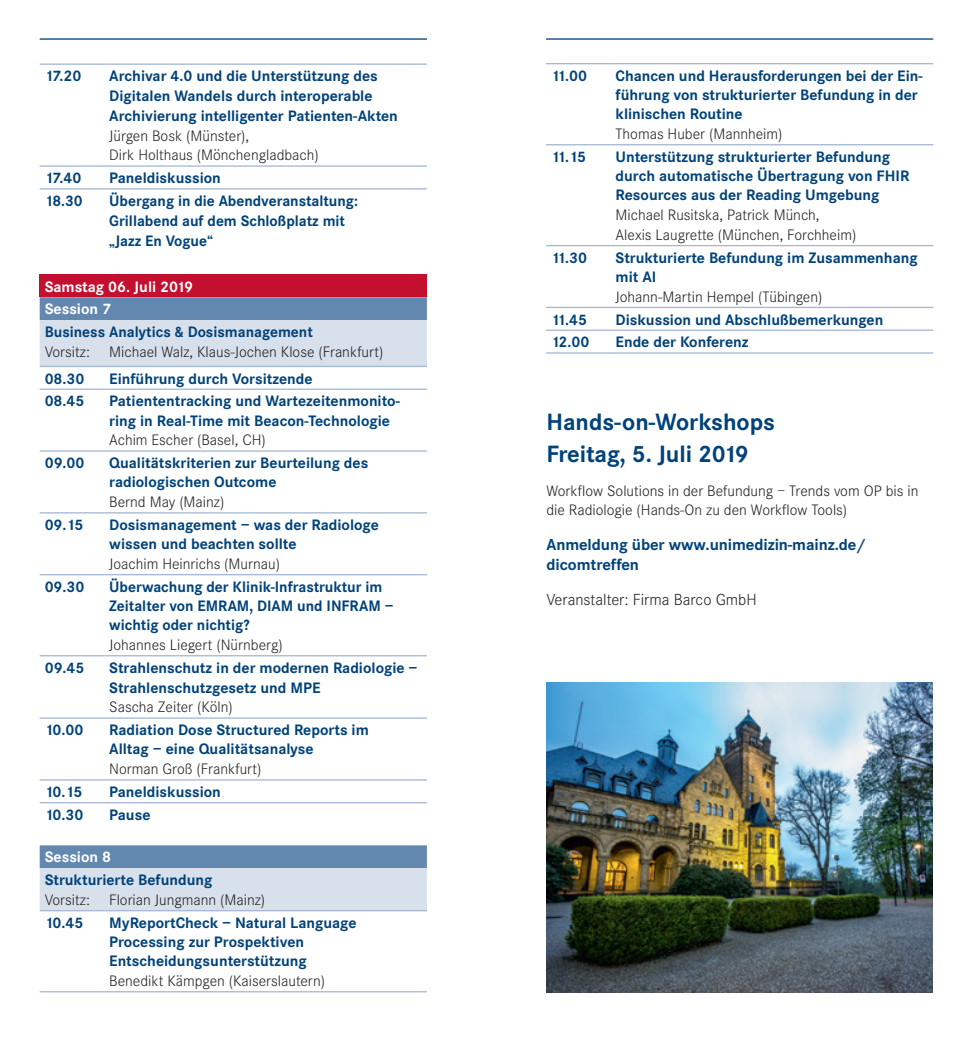
<style>
.page{position:relative;width:973px;height:1042px;background:#fff}
.page>*{position:absolute;margin:0;border:0;box-sizing:border-box;transform-origin:0 0}
.Headline_bold_14pt{font:700 24.5px/31.5px "Corporate S";letter-spacing:-.005em;color:#004279}
.Fließtext{font:700 16.62px/20.1px "Corporate S";letter-spacing:-.005em;color:#004279}
.Fließtext-2{font:300 16.62px "Corporate S";color:#231f20}
.Fließtext-3{font:700 15.75px/19.6px "Corporate S";color:#004279}
.Fließtext-4{font:300 15.75px "Corporate S";color:#231f20}
.Headline_bold_14pt-2{font:300 15.75px/19.2px "Corporate S";color:#231f20}
.Fließtext-5{font:700 15.75px "Corporate S";color:#fff}
.s1{font-weight:300;color:#231f20}
</style>
<div class="page">
<hr style="left:40px;top:38px;width:387px;height:2px;background:#004279">
<hr style="left:546px;top:38px;width:387px;height:2px;background:#004279">
<div style="left:40px;top:274px;width:387px;height:23px;background:#c3102e"></div>
<div style="left:40px;top:297px;width:387px;height:23px;background:#6388b0"></div>
<svg style="left:40px;top:320px;width:387px;height:590px"></svg>
<hr style="left:40px;top:574px;width:64px;height:1px;background:#a5b8d2">
<hr style="left:104px;top:574px;width:323px;height:1px;background:#a5b8d2">
<hr style="left:40px;top:655px;width:64px;height:1px;background:#a5b8d2">
<hr style="left:104px;top:655px;width:323px;height:1px;background:#a5b8d2">
<hr style="left:40px;top:717px;width:64px;height:2px;background:#a5b8d2">
<hr style="left:104px;top:717px;width:323px;height:2px;background:#a5b8d2">
<hr style="left:40px;top:779px;width:64px;height:1px;background:#a5b8d2">
<hr style="left:40px;top:802px;width:64px;height:1px;background:#a5b8d2">
<hr style="left:104px;top:779px;width:323px;height:1px;background:#a5b8d2">
<hr style="left:104px;top:802px;width:323px;height:1px;background:#a5b8d2">
<hr style="left:40px;top:165px;width:64px;height:2px;background:#a5b8d2">
<hr style="left:104px;top:165px;width:323px;height:2px;background:#a5b8d2">
<hr style="left:40px;top:63px;width:64px;height:2px;background:#a5b8d2">
<hr style="left:104px;top:63px;width:323px;height:2px;background:#a5b8d2">
<hr style="left:40px;top:188px;width:64px;height:1px;background:#a5b8d2">
<hr style="left:104px;top:188px;width:323px;height:1px;background:#a5b8d2">
<hr style="left:40px;top:366px;width:64px;height:1px;background:#a5b8d2">
<hr style="left:104px;top:366px;width:323px;height:1px;background:#a5b8d2">
<hr style="left:40px;top:388px;width:64px;height:2px;background:#a5b8d2">
<hr style="left:104px;top:388px;width:323px;height:2px;background:#a5b8d2">
<hr style="left:40px;top:450px;width:64px;height:2px;background:#a5b8d2">
<hr style="left:104px;top:450px;width:323px;height:2px;background:#a5b8d2">
<hr style="left:40px;top:910px;width:64px;height:1px;background:#a5b8d2">
<hr style="left:104px;top:910px;width:323px;height:1px;background:#a5b8d2">
<hr style="left:40px;top:512px;width:64px;height:1px;background:#a5b8d2">
<hr style="left:104px;top:512px;width:323px;height:1px;background:#a5b8d2">
<hr style="left:40px;top:991px;width:64px;height:1px;background:#a5b8d2">
<hr style="left:104px;top:991px;width:323px;height:1px;background:#a5b8d2">
<hr style="left:546px;top:352px;width:64px;height:2px;background:#a5b8d2">
<hr style="left:610px;top:352px;width:323px;height:2px;background:#a5b8d2">
<hr style="left:546px;top:329px;width:64px;height:2px;background:#a5b8d2">
<hr style="left:610px;top:329px;width:323px;height:2px;background:#a5b8d2">
<hr style="left:546px;top:307px;width:64px;height:1px;background:#a5b8d2">
<hr style="left:610px;top:307px;width:323px;height:1px;background:#a5b8d2">
<hr style="left:546px;top:245px;width:64px;height:1px;background:#a5b8d2">
<hr style="left:610px;top:245px;width:323px;height:1px;background:#a5b8d2">
<hr style="left:546px;top:144px;width:64px;height:1px;background:#a5b8d2">
<hr style="left:610px;top:144px;width:323px;height:1px;background:#a5b8d2">
<hr style="left:546px;top:63px;width:64px;height:1px;background:#a5b8d2">
<hr style="left:610px;top:63px;width:323px;height:1px;background:#a5b8d2">
<img style="left:546px;top:682px;width:386px;height:310px">
<p class="Fließtext-3" style="left:45px;top:66px;width:38px">17.20</p>
<p class="Fließtext-3" style="left:109px;top:66px;width:290px">Archivar 4.0 und die Unterstützung des Digitalen Wandels durch interoperable Archivierung intelligenter Patienten-Akten <span class="s1">Jürgen Bosk (Münster),<br>Dirk Holthaus (Mönchengladbach)</span></p>
<p class="Fließtext-3" style="left:45px;top:168px;width:38px">17.40</p>
<p class="Fließtext-3" style="left:109px;top:168px;width:113px">Paneldiskussion</p>
<p class="Fließtext-3" style="left:45px;top:191px;width:39px">18.30</p>
<p class="Fließtext-3" style="left:109px;top:191px;width:250px">Übergang in die Abendveranstaltung:<br>Grillabend auf dem Schloßplatz mit „Jazz En Vogue“</p>
<p class="Fließtext-5" style="left:45px;top:277px;width:150px">Samstag 06. Juli 2019</p>
<p class="Fließtext-5" style="left:45px;top:300px;width:68px">Session 7</p>
<p class="Fließtext-3" style="left:45px;top:322px;width:270px">Business Analytics &amp; Dosismanagement</p>
<p class="Fließtext-4" style="left:45px;top:343px;width:340px">Vorsitz: Michael Walz, Klaus-Jochen Klose (Frankfurt)</p>
<p class="Fließtext-3" style="left:45px;top:369px;width:41px">08.30</p>
<p class="Fließtext-3" style="left:109px;top:369px;width:205px">Einführung durch Vorsitzende</p>
<p class="Fließtext-3" style="left:45px;top:391px;width:41px">08.45</p>
<p class="Fließtext-3" style="left:109px;top:391px;width:292px">Patiententracking und Wartezeitenmonito&shy;ring in Real-Time mit Beacon-Technologie<br><span class="s1">Achim Escher (Basel, CH)</span></p>
<p class="Fließtext-3" style="left:45px;top:453px;width:41px">09.00</p>
<p class="Fließtext-3" style="left:109px;top:453px;width:260px">Qualitätskriterien zur Beurteilung des radiologischen Outcome<br><span class="s1">Bernd May (Mainz)</span></p>
<p class="Fließtext-3" style="left:45px;top:515px;width:40px">09.15</p>
<p class="Fließtext-3" style="left:109px;top:515px;width:271px">Dosismanagement – was der Radiologe wissen und beachten sollte<br><span class="s1">Joachim Heinrichs (Murnau)</span></p>
<p class="Fließtext-3" style="left:45px;top:577px;width:41px">09.30</p>
<p class="Fließtext-3" style="left:109px;top:577px;width:286px">Überwachung der Klinik-Infrastruktur im Zeitalter von EMRAM, DIAM und INFRAM – wichtig oder nichtig?<br><span class="s1">Johannes Liegert (Nürnberg)</span></p>
<p class="Fließtext-3" style="left:45px;top:658px;width:41px">09.45</p>
<p class="Fließtext-3" style="left:109px;top:658px;width:310px">Strahlenschutz in der modernen Radiologie –<br>Strahlenschutzgesetz und MPE</p>
<p class="Fließtext-4" style="left:109px;top:698px;width:125px">Sascha Zeiter (Köln)</p>
<p class="Fließtext-3" style="left:45px;top:720px;width:40px">10.00</p>
<p class="Fließtext-3" style="left:109px;top:720px;width:261px">Radiation Dose Structured Reports im<br>Alltag – eine Qualitätsanalyse<br><span class="s1">Norman Groß (Frankfurt)</span></p>
<p class="Fließtext-3" style="left:45px;top:782px;width:39px">10.15</p>
<p class="Fließtext-3" style="left:109px;top:782px;width:113px">Paneldiskussion</p>
<p class="Fließtext-3" style="left:45px;top:805px;width:40px">10.30</p>
<p class="Fließtext-3" style="left:109px;top:805px;width:43px">Pause</p>
<p class="Fließtext-5" style="left:45px;top:848px;width:68px">Session 8</p>
<p class="Fließtext-3" style="left:45px;top:870px;width:169px">Strukturierte Befundung</p>
<p class="Fließtext-4" style="left:45px;top:891px;width:222px">Vorsitz: Florian Jungmann (Mainz)</p>
<p class="Fließtext-3" style="left:45px;top:913px;width:40px">10.45</p>
<p class="Fließtext-3" style="left:109px;top:913px;width:249px">MyReportCheck – Natural Language<br>Processing zur Prospektiven<br>Entscheidungsunterstützung<br><span class="s1">Benedikt Kämpgen (Kaiserslautern)</span></p>
<p class="Fließtext-3" style="left:551px;top:66px;width:38px">11.00</p>
<p class="Fließtext-3" style="left:615px;top:66px;width:308px">Chancen und Herausforderungen bei der Ein&shy;führung von strukturierter Befundung in der klinischen Routine<br><span class="s1">Thomas Huber (Mannheim)</span></p>
<p class="Fließtext-3" style="left:551px;top:147px;width:36px">11.15</p>
<p class="Fließtext-3" style="left:615px;top:147px;width:295px">Unterstützung strukturierter Befundung durch automatische Übertragung von FHIR Resources aus der Reading Umgebung <span class="s1">Michael Rusitska, Patrick Münch,<br>Alexis Laugrette (München, Forchheim)</span></p>
<p class="Fließtext-3" style="left:551px;top:248px;width:38px">11.30</p>
<p class="Fließtext-3" style="left:615px;top:248px;width:303px">Strukturierte Befundung im Zusammenhang mit AI<br><span class="s1">Johann-Martin Hempel (Tübingen)</span></p>
<p class="Fließtext-3" style="left:551px;top:310px;width:38px">11.45</p>
<p class="Fließtext-3" style="left:615px;top:310px;width:269px">Diskussion und Abschlußbemerkungen</p>
<p class="Fließtext-3" style="left:551px;top:332px;width:40px">12.00</p>
<p class="Fließtext-3" style="left:615px;top:332px;width:134px">Ende der Konferenz</p>
<p class="Headline_bold_14pt" style="left:546px;top:407px;width:230px">Hands-on-Workshops<br>Freitag, 5. Juli 2019</p>
<p class="Headline_bold_14pt-2" style="left:546px;top:481px;width:373px">Workflow Solutions in der Befundung – Trends vom OP bis in die Radiologie (Hands-On zu den Workflow Tools)</p>
<p class="Fließtext" style="left:546px;top:535px;width:320px">Anmeldung über www.unimedizin-mainz.de/ dicomtreffen</p>
<p class="Fließtext-2" style="left:546px;top:591px;width:212px">Veranstalter: Firma Barco GmbH</p>
</div>
